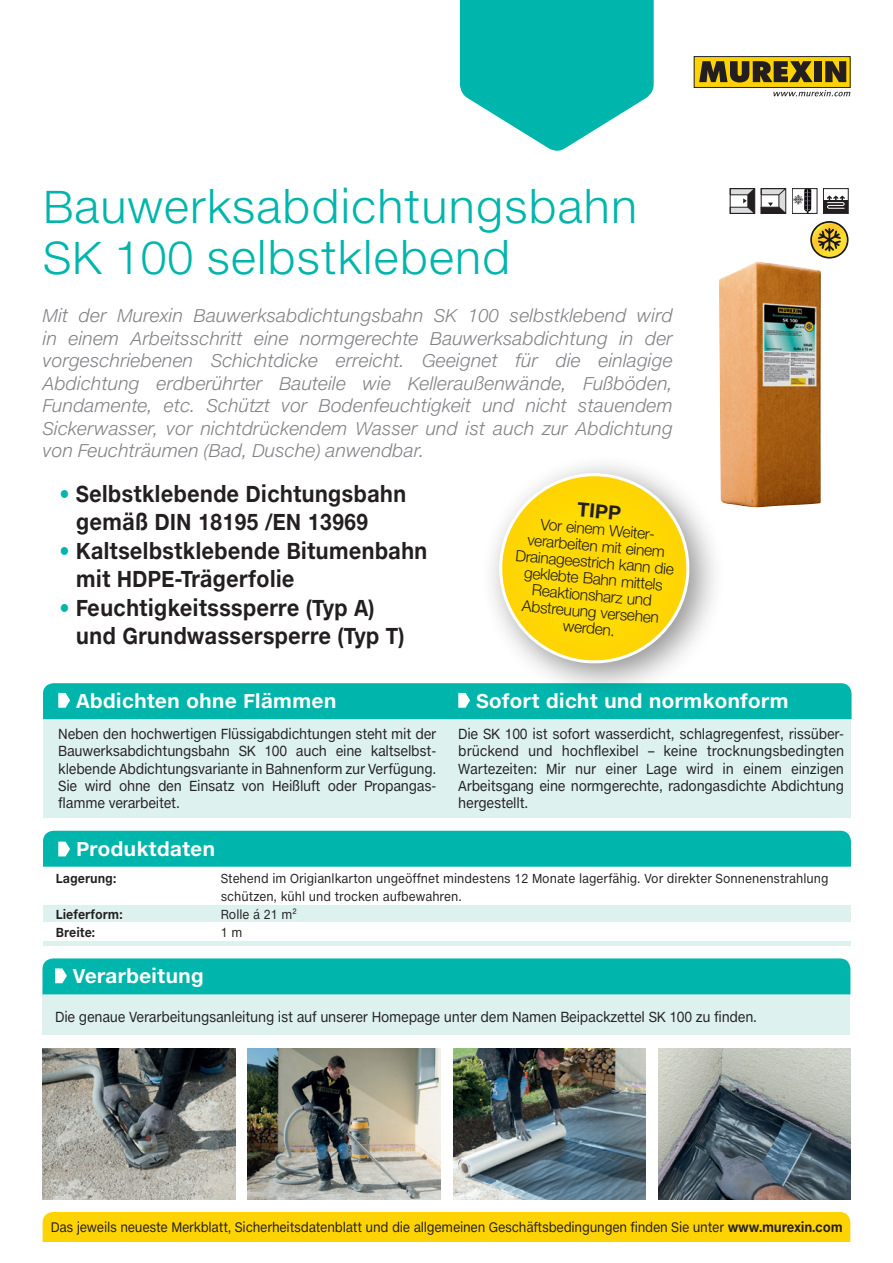
<style>
.page{position:relative;width:893px;height:1263px;background:#fff}
.page>*{position:absolute;margin:0;border:0;box-sizing:border-box;transform-origin:0 0}
.t1{font:300 45px/51px "Helvetica Neuee Text Std";letter-spacing:-.015em;color:#00b5ac}
._04_Lauftext{font:700 22.5px/28.5px "Helvetica Neuee Text Std";letter-spacing:-.005em;color:#231f20;scale:.9 1}
._04_Lauftext-2{font:700 19.5px "Helvetica Neuee Text Std";letter-spacing:-.005em;color:#fff}
._04_Lauftext-3{font:700 19.5px "Helvetica Neue LTW1 G";color:#231f20}
.t2{font:italic 300 18px/22.5px "Helvetica Neuee Text Std";letter-spacing:-.025em;color:#808285;text-align:justify}
._04_Lauftext-4{font:300 15.6px/16.5px "Helvetica Neue LTW1 G";color:#231f20;text-align:center}
._04_Lauftext-5{font:14.25px/17.2px "Helvetica Neuee Text Std";letter-spacing:-.02em;color:#231f20;text-align:justify;scale:.9 1}
._04_Lauftext-6{font:13.5px "Helvetica Neuee Text Std";letter-spacing:-.02em;color:#231f20;scale:.9 1}
._04_Lauftext-7{font:12.75px/18px "Helvetica Neuee Text Std";color:#231f20;scale:.9 1}
._04_Lauftext-8{font:700 12.75px "Helvetica Neuee Text Std";color:#231f20;scale:.9 1}
.s1{color:#00b5ac}
.s2{font-weight:700}
</style>
<div class="page">
<img style="left:719px;top:236px;width:130px;height:272px">
<svg style="left:810px;top:221px;width:38px;height:38px"></svg>
<div style="left:43px;top:988px;width:807px;height:47px;background:#ddf1ef"></div>
<div style="left:43px;top:1212px;width:807px;height:30px;background:#fed304"></div>
<div style="left:43px;top:689px;width:808px;height:129px;background:#ddf1ef"></div>
<div style="left:43px;top:683px;width:809px;height:36px;background:#00b5ac"></div>
<div style="left:43px;top:958px;width:807px;height:36px;background:#00b5ac"></div>
<div style="left:43px;top:860px;width:808px;height:86px;background:#ddf1ef"></div>
<div style="left:23px;top:922px;width:838px;height:18px;background:#fff"></div>
<div style="left:22px;top:866px;width:843px;height:38px;background:#fff"></div>
<div style="left:694px;top:57px;width:156px;height:30px;background:#fed304"></div>
<div style="left:694px;top:56px;width:156px;height:32px;border:1px solid #231f20"></div>
<svg style="left:699px;top:61px;width:114px;height:21px"></svg>
<div style="left:814px;top:61px;width:8px;height:21px;background:#231f20"></div>
<svg style="left:825px;top:61px;width:21px;height:21px"></svg>
<svg style="left:773px;top:90px;width:77px;height:6px"></svg>
<div style="left:43px;top:831px;width:808px;height:36px;background:#00b5ac"></div>
<img style="left:43px;top:1048px;width:192px;height:151px">
<img style="left:453px;top:1048px;width:193px;height:151px">
<img style="left:658px;top:1048px;width:193px;height:151px">
<img style="left:248px;top:1048px;width:192px;height:151px">
<div style="left:479px;top:453px;width:247px;height:247px;background:#231f20;opacity:.5"></div>
<svg style="left:493px;top:467px;width:202px;height:199px"></svg>
<svg style="left:460px;top:0;width:194px;height:151px"></svg>
<svg style="left:729px;top:188px;width:57px;height:26px"></svg>
<div style="left:792px;top:189px;width:25px;height:24px;background:linear-gradient(to bottom,#fff,#fff)"></div>
<div style="left:792px;top:188px;width:25px;height:26px;border:1px solid #231f20"></div>
<svg style="left:793px;top:189px;width:18px;height:24px"></svg>
<div style="left:823px;top:201px;width:25px;height:12px;background:#231f20"></div>
<div style="left:823px;top:188px;width:25px;height:26px;border:1px solid #231f20"></div>
<svg style="left:827px;top:196px;width:18px;height:13px"></svg>
<p class="t1" style="left:43px;top:180px;width:597px">Bauwerksabdichtungsbahn<br>SK 100 selbstklebend</p>
<p class="t2" style="left:43px;top:304px;width:632px">Mit der Murexin Bauwerksabdichtungsbahn SK 100 selbstklebend wird in einem Arbeitsschritt eine normgerechte Bauwerksabdichtung in der vorgeschriebenen Schichtdicke erreicht. Geeignet für die einlagige Abdichtung erdberührter Bauteile wie Kelleraußenwände, Fußböden, Fundamente, etc. Schützt vor Bodenfeuchtigkeit und nicht stauendem Sickerwasser, vor nichtdrückendem Wasser und ist auch zur Abdichtung von Feuchträumen (Bad, Dusche) anwendbar.</p>
<p class="_04_Lauftext" style="left:76px;top:479px;width:369px;text-indent:-16px"><span class="s1">•</span> Selbstklebende Dichtungsbahn gemäß DIN 18195 /EN 13969</p>
<p class="_04_Lauftext" style="left:76px;top:536px;width:392px;text-indent:-16px"><span class="s1">•</span> Kaltselbstklebende Bitumenbahn mit HDPE-Trägerfolie</p>
<p class="_04_Lauftext" style="left:76px;top:593px;width:367px;text-indent:-16px"><span class="s1">•</span> Feuchtigkeitsssperre (Typ A) und Grundwassersperre (Typ T)</p>
<p class="_04_Lauftext-3" style="left:579px;top:497px;width:45px;rotate:5deg">TIPP</p>
<p class="_04_Lauftext-4" style="left:541px;top:516px;width:118px;rotate:5deg">Vor einem Weiter-</p>
<p class="_04_Lauftext-4" style="left:518px;top:530px;width:160px;rotate:5deg">verarbeiten mit einem<br>Drainageestrich kann die geklebte Bahn mittels<br>Reaktionsharz und</p>
<p class="_04_Lauftext-4" style="left:523px;top:597px;width:139px;rotate:5deg">Abstreuung versehen werden.</p>
<p class="_04_Lauftext-2" style="left:76px;top:688px;width:262px">Abdichten ohne Flämmen</p>
<p class="_04_Lauftext-2" style="left:476px;top:688px;width:314px">Sofort dicht und normkonform</p>
<p class="_04_Lauftext-5" style="left:58px;top:725px;width:422px">Neben den hochwertigen Flüssigabdichtungen steht mit der Bauwerksabdichtungsbahn SK 100 auch eine kaltselbst&shy;klebende Abdichtungsvariante in Bahnenform zur Verfügung.<br>Sie wird ohne den Einsatz von Heißluft oder Propangas&shy;flamme verarbeitet.</p>
<p class="_04_Lauftext-2" style="left:76px;top:837px;width:141px">Produktdaten</p>
<p class="_04_Lauftext-5" style="left:458px;top:725px;width:430px">Die SK 100 ist sofort wasserdicht, schlagregenfest, rissüber&shy;brückend und hochflexibel – keine trocknungsbedingten Wartezeiten: Mir nur einer Lage wird in einem einzigen Arbeitsgang eine normgerechte, radongasdichte Abdichtung hergestellt.</p>
<p class="_04_Lauftext-8" style="left:56px;top:870px;width:69px">Lagerung:</p>
<p class="_04_Lauftext-7" style="left:221px;top:869px;width:677px">Stehend im Origianlkarton ungeöffnet mindestens 12 Monate lagerfähig. Vor direkter Sonnenenstrahlung schützen, kühl und trocken aufbewahren.</p>
<p class="_04_Lauftext-8" style="left:56px;top:906px;width:76px">Lieferform:</p>
<p class="_04_Lauftext-7" style="left:221px;top:905px;width:86px">Rolle á 21 m²</p>
<p class="_04_Lauftext-8" style="left:56px;top:924px;width:45px">Breite:</p>
<p class="_04_Lauftext-7" style="left:221px;top:923px;width:25px">1 m</p>
<p class="_04_Lauftext-2" style="left:73px;top:964px;width:133px">Verarbeitung</p>
<p class="_04_Lauftext-5" style="left:55px;top:1008px;width:781px">Die genaue Verarbeitungsanleitung ist auf unserer Homepage unter dem Namen Beipackzettel SK 100 zu finden.</p>
<p class="_04_Lauftext-6" style="left:51px;top:1219px;width:881px">Das jeweils neueste Merkblatt, Sicherheitsdatenblatt und die allgemeinen Geschäftsbedingungen finden Sie unter <span class="s2">www.murexin.com</span></p>
</div>
